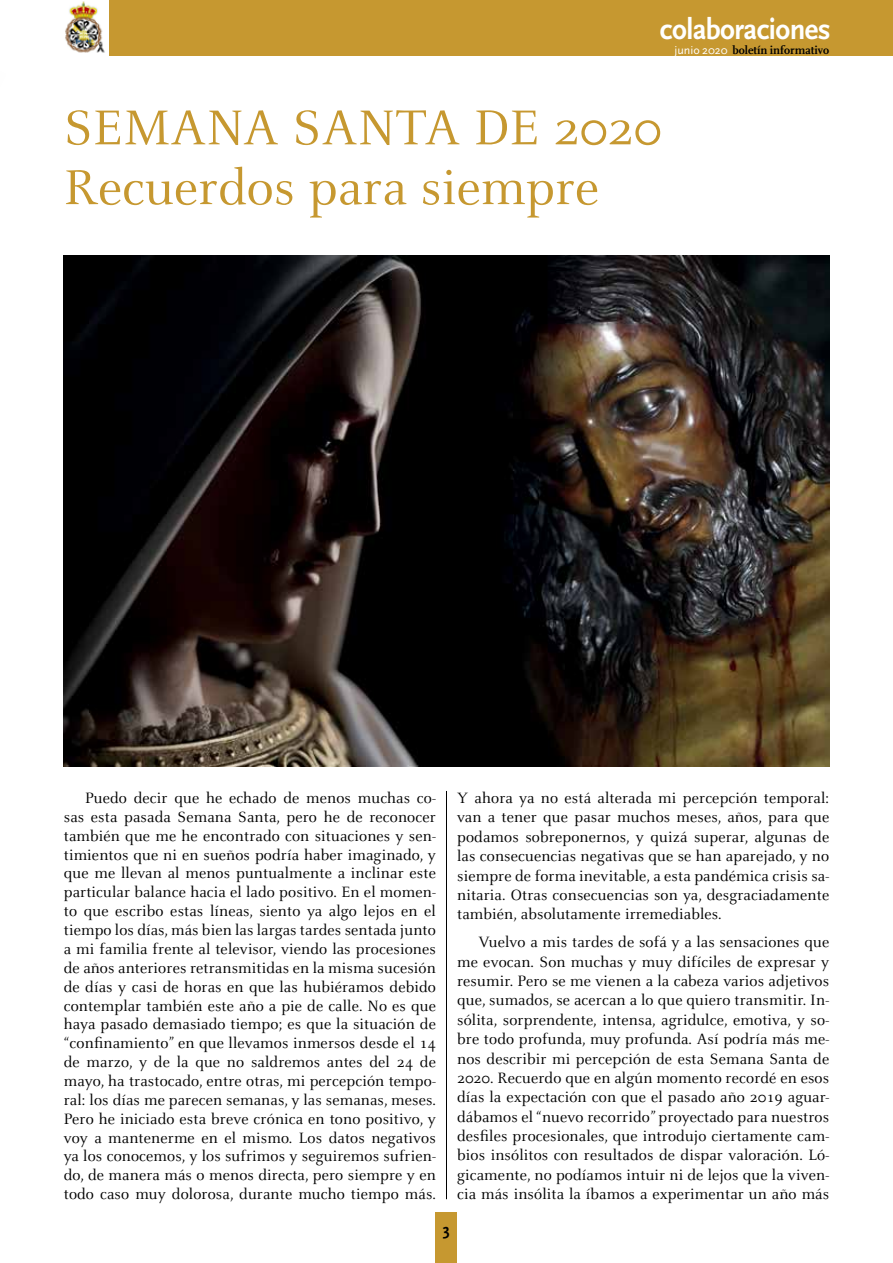
<style>
.page{position:relative;width:893px;height:1263px;background:#fff}
.page>*{position:absolute;margin:0;border:0;box-sizing:border-box;transform-origin:0 0}
.t1{font:54px/59.8px "Celeste";color:#c69830}
.t2{font:700 30.3px "Scala Sans";letter-spacing:-.02em;color:#fff;scale:.95 1}
.t3{font:16.5px/18.9px "Celeste";letter-spacing:.01em;color:#000;text-align:justify}
.t4{font:700 16.5px "Scala Sans";color:#000}
.t5{font:700 12px "FF Scala";color:#000}
.s1{font-family:"Scala Sans";font-weight:400;color:#fff}
</style>
<div class="page">
<div style="left:64px;top:0;width:829px;height:55px;background:#c69830"></div>
<div style="left:436px;top:1213px;width:21px;height:50px;background:#c69830"></div>
<img style="left:64px;top:0;width:44px;height:55px">
<hr style="left:446px;top:791px;width:1px;height:408px;background:#000">
<img style="left:64px;top:255px;width:765px;height:511px">
<h2 class="t2" style="left:660px;top:13px;width:181px">colaboraciones</h2>
<p class="t5" style="left:674px;top:43px;width:156px"><span class="s1">junio 2020</span> boletín informativo</p>
<h1 class="t1" style="left:64px;top:100px;width:599px">SEMANA SANTA DE 2020<br>Recuerdos para siempre</h1>
<p class="t3" style="left:64px;top:789px;width:374px;text-indent:21px">Puedo decir que he echado de menos muchas co&shy;sas esta pasada Semana Santa, pero he de reconocer también que me he encontrado con situaciones y sen&shy;timientos que ni en sueños podría haber imaginado, y que me llevan al menos puntualmente a inclinar este particular balance hacia el lado positivo. En el momen&shy;to que escribo estas líneas, siento ya algo lejos en el tiempo los días, más bien las largas tardes sentada junto a mi familia frente al televisor, viendo las procesiones de años anteriores retransmitidas en la misma sucesión de días y casi de horas en que las hubiéramos debido contemplar también este año a pie de calle. No es que haya pasado demasiado tiempo; es que la situación de “confinamiento” en que llevamos inmersos desde el 14 de marzo, y de la que no saldremos antes del 24 de mayo, ha trastocado, entre otras, mi percepción tempo&shy;ral: los días me parecen semanas, y las semanas, meses.<br>Pero he iniciado esta breve crónica en tono positivo, y voy a mantenerme en el mismo. Los datos negativos ya los conocemos, y los sufrimos y seguiremos sufrien&shy;do, de manera más o menos directa, pero siempre y en todo caso muy dolorosa, durante mucho tiempo más.</p>
<p class="t3" style="left:457px;top:789px;width:374px;line-height:19.4px">Y ahora ya no está alterada mi percepción temporal: van a tener que pasar muchos meses, años, para que podamos sobreponernos, y quizá superar, algunas de las consecuencias negativas que se han aparejado, y no siempre de forma inevitable, a esta pandémica crisis sa&shy;nitaria. Otras consecuencias son ya, desgraciadamente también, absolutamente irremediables.</p>
<p class="t3" style="left:457px;top:933px;width:374px;line-height:19.4px;text-indent:21px">Vuelvo a mis tardes de sofá y a las sensaciones que me evocan. Son muchas y muy difíciles de expresar y resumir. Pero se me vienen a la cabeza varios adjetivos que, sumados, se acercan a lo que quiero transmitir. In&shy;sólita, sorprendente, intensa, agridulce, emotiva, y so&shy;bre todo profunda, muy profunda. Así podría más me&shy;nos describir mi percepción de esta Semana Santa de 2020. Recuerdo que en algún momento recordé en esos días la expectación con que el pasado año 2019 aguar&shy;dábamos el “nuevo recorrido” proyectado para nuestros desfiles procesionales, que introdujo ciertamente cam&shy;bios insólitos con resultados de dispar valoración. Ló&shy;gicamente, no podíamos intuir ni de lejos que la viven&shy;cia más insólita la íbamos a experimentar un año más</p>
<p class="t4" style="left:443px;top:1221px;width:9px">3</p>
</div>
